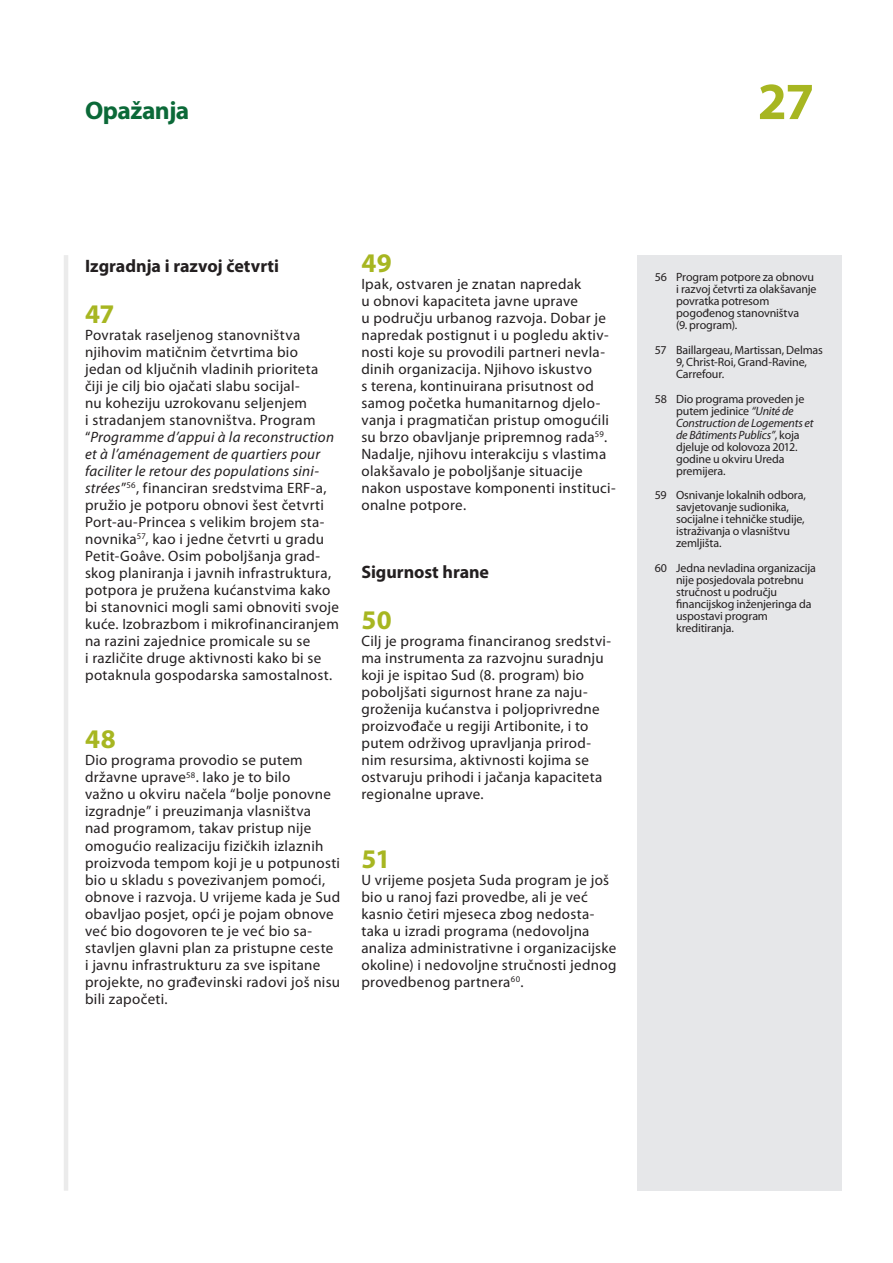
<style>
.page{position:relative;width:893px;height:1263px;background:#fff}
.page>*{position:absolute;margin:0;border:0;box-sizing:border-box;transform-origin:0 0}
.t1{font:700 52.5px "Myriad Pro";color:#a7b621}
.E_05_-_CHAP__1__TEXT{font:700 27px "Myriad Pro";letter-spacing:.01em;color:#a7b621}
.t2{font:700 25.5px "Myriad Pro";letter-spacing:-.02em;color:#0b6938}
.E_04_-_CHAP__TITRE_B{font:700 18px "Myriad Pro";color:#231f20}
.E_05_-_CHAP__1__TEXT-2{font:15px/17px "Myriad Pro";letter-spacing:.02em;color:#231f20}
.E_08_-_CHAP__FOOTNOT{font:12px/12px "Myriad Pro";letter-spacing:-.01em;color:#231f20}
.s1{font-style:italic}
</style>
<div class="page">
<hr style="left:64px;top:255px;width:4px;height:936px;background:#ebebeb">
<div style="left:638px;top:255px;width:204px;height:936px;background:#e6e7e9"></div>
<h3 class="t2" style="left:85px;top:94px;width:106px">Opažanja</h3>
<h1 class="t1" style="left:758px;top:67px;width:58px">27</h1>
<p class="E_04_-_CHAP__TITRE_B" style="left:85px;top:254px;width:196px">Izgradnja i razvoj četvrti</p>
<p class="E_05_-_CHAP__1__TEXT" style="left:85px;top:296px;width:31px">47</p>
<p class="E_05_-_CHAP__1__TEXT-2" style="left:85px;top:326px;width:255px">Povratak raseljenog stanovništva njihovim matičnim četvrtima bio<br>jedan od ključnih vladinih prioriteta čiji je cilj bio ojačati slabu socijal‑<br>nu koheziju uzrokovanu seljenjem<br>i stradanjem stanovništva. Program “<span class="s1">Programme d’appui à la reconstruction et à l’aménagement de quartiers pour faciliter le retour des populations sini&shy;strées</span>”<sup>56</sup>, financiran sredstvima ERF‑a, pružio je potporu obnovi šest četvrti Port‑au‑Princea s velikim brojem sta‑ novnika<sup>57</sup>, kao i jedne četvrti u gradu Petit‑Goâve. Osim poboljšanja grad‑ skog planiranja i javnih infrastruktura, potpora je pružena kućanstvima kako bi stanovnici mogli sami obnoviti svoje kuće. Izobrazbom i mikrofinanciranjem na razini zajednice promicale su se<br>i različite druge aktivnosti kako bi se potaknula gospodarska samostalnost.</p>
<p class="E_05_-_CHAP__1__TEXT" style="left:85px;top:722px;width:32px">48</p>
<p class="E_05_-_CHAP__1__TEXT-2" style="left:85px;top:752px;width:257px">Dio programa provodio se putem državne uprave<sup>58</sup>. Iako je to bilo<br>važno u okviru načela “bolje ponovne izgradnje” i preuzimanja vlasništva<br>nad programom, takav pristup nije omogućio realizaciju fizičkih izlaznih proizvoda tempom koji je u potpunosti bio u skladu s povezivanjem pomoći, obnove i razvoja. U vrijeme kada je Sud obavljao posjet, opći je pojam obnove već bio dogovoren te je već bio sa‑ stavljen glavni plan za pristupne ceste i javnu infrastrukturu za sve ispitane projekte, no građevinski radovi još nisu bili započeti.</p>
<p class="E_05_-_CHAP__1__TEXT" style="left:361px;top:245px;width:32px">49</p>
<p class="E_05_-_CHAP__1__TEXT-2" style="left:361px;top:275px;width:256px">Ipak, ostvaren je znatan napredak<br>u obnovi kapaciteta javne uprave<br>u području urbanog razvoja. Dobar je napredak postignut i u pogledu aktiv‑ nosti koje su provodili partneri nevla‑ dinih organizacija. Njihovo iskustvo<br>s terena, kontinuirana prisutnost od samog početka humanitarnog djelo‑ vanja i pragmatičan pristup omogućili su brzo obavljanje pripremnog rada<sup>59</sup>.<br>Nadalje, njihovu interakciju s vlastima olakšavalo je poboljšanje situacije nakon uspostave komponenti instituci‑ onalne potpore.</p>
<p class="E_04_-_CHAP__TITRE_B" style="left:361px;top:560px;width:129px">Sigurnost hrane</p>
<p class="E_05_-_CHAP__1__TEXT" style="left:361px;top:603px;width:32px">50</p>
<p class="E_05_-_CHAP__1__TEXT-2" style="left:361px;top:633px;width:251px">Cilj je programa financiranog sredstvi‑ ma instrumenta za razvojnu suradnju koji je ispitao Sud (8. program) bio poboljšati sigurnost hrane za naju‑ groženija kućanstva i poljoprivredne proizvođače u regiji Artibonite, i to putem održivog upravljanja prirod‑ nim resursima, aktivnosti kojima se ostvaruju prihodi i jačanja kapaciteta regionalne uprave.</p>
<p class="E_05_-_CHAP__1__TEXT" style="left:361px;top:841px;width:31px">51</p>
<p class="E_05_-_CHAP__1__TEXT-2" style="left:361px;top:871px;width:257px">U vrijeme posjeta Suda program je još bio u ranoj fazi provedbe, ali je već kasnio četiri mjeseca zbog nedosta‑ taka u izradi programa (nedovoljna analiza administrativne i organizacijske okoline) i nedovoljne stručnosti jednog provedbenog partnera<sup>60</sup>.</p>
<p class="E_08_-_CHAP__FOOTNOT" style="left:676px;top:271px;width:142px;text-indent:-21px">56 Program potpore za obnovu i razvoj četvrti za olakšavanje povratka potresom pogođenog stanovništva<br>(9. program).</p>
<p class="E_08_-_CHAP__FOOTNOT" style="left:676px;top:344px;width:148px;text-indent:-21px">57 Baillargeau, Martissan, Delmas<br>9, Christ‑Roi, Grand‑Ravine,<br>Carrefour.</p>
<p class="E_08_-_CHAP__FOOTNOT" style="left:676px;top:392px;width:139px;text-indent:-21px">58 Dio programa proveden je putem jedinice <span class="s1">“Unité de<br>Construction de Logements et de Bâtiments Publics”</span>, koja djeluje od kolovoza 2012. godine u okviru Ureda premijera.</p>
<p class="E_08_-_CHAP__FOOTNOT" style="left:676px;top:489px;width:131px;text-indent:-21px">59 Osnivanje lokalnih odbora, savjetovanje sudionika, socijalne i tehničke studije, istraživanja o vlasništvu zemljišta.</p>
<p class="E_08_-_CHAP__FOOTNOT" style="left:676px;top:562px;width:141px;text-indent:-21px">60 Jedna nevladina organizacija nije posjedovala potrebnu stručnost u području financijskog inženjeringa da uspostavi program kreditiranja.</p>
</div>
